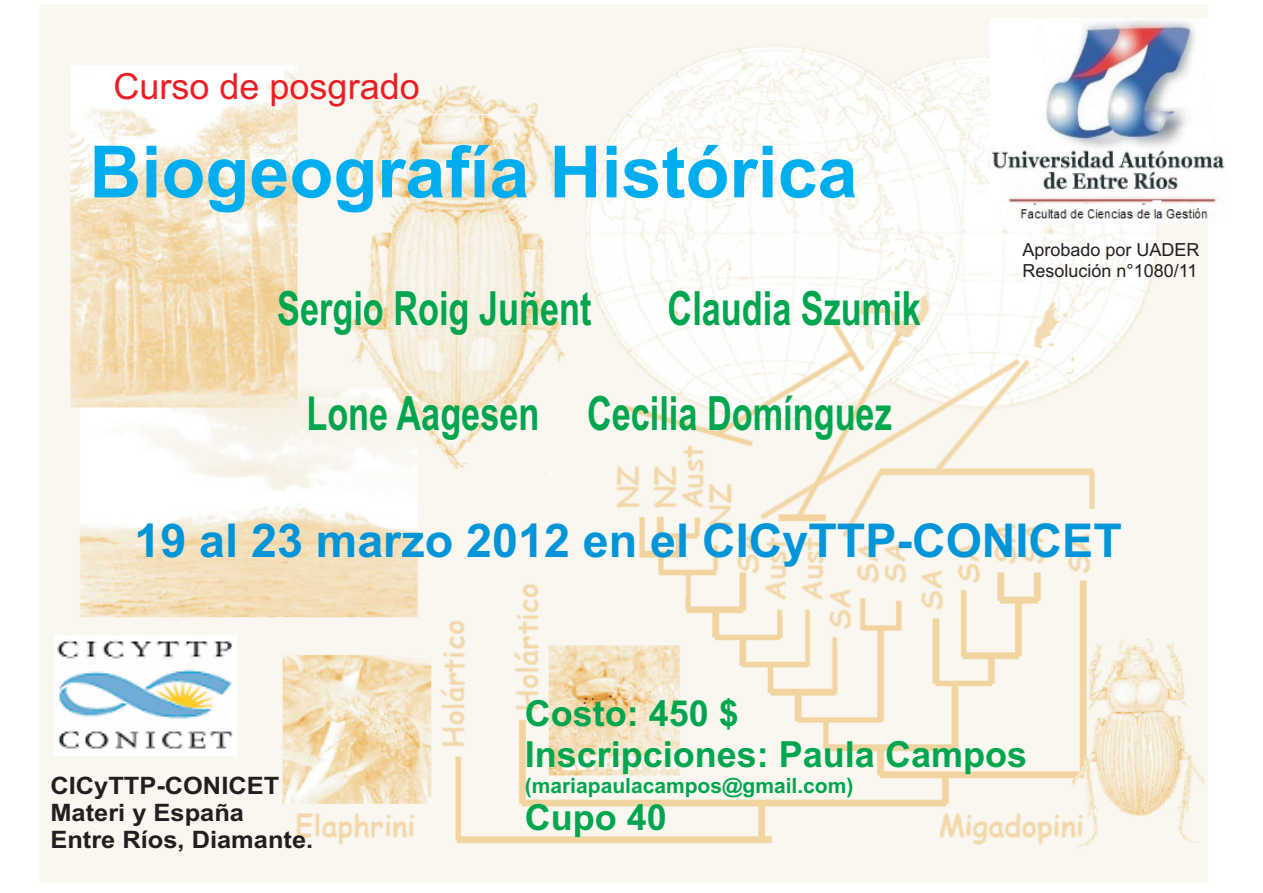
<style>
.page{position:relative;width:1263px;height:893px;background:#fff}
.page>*{position:absolute;margin:0;border:0;box-sizing:border-box;transform-origin:0 0}
.t1{font:700 72px "Arial";color:#00aeef}
.t2{font:700 47.25px "Arial";color:#00a54f;scale:.73 1}
.t3{font:700 46.65px "Arial";color:#0095d9}
.t4{font:700 36px/40.2px "Arial";color:#00a54f}
.t5{font:36px "Arial";color:#ee1d23}
.t6{font:700 24px/26.8px "Arial";color:#231f20;scale:1.06 1}
.t7{font:700 21px "Arial";color:#00a54f}
.t8{font:18px/20.1px "Arial";color:#231f20}
</style>
<div class="page">
<img style="left:40px;top:5px;width:1168px;height:877px">
<img style="left:55px;top:635px;width:181px;height:121px">
<img style="left:990px;top:18px;width:235px;height:205px">
<p class="t5" style="left:114px;top:73px;width:308px">Curso de posgrado</p>
<h1 class="t1" style="left:89px;top:145px;width:770px">Biogeografía Histórica</h1>
<p class="t2" style="left:277px;top:290px;width:432px">Sergio Roig Juñent</p>
<p class="t2" style="left:668px;top:290px;width:349px">Claudia Szumik</p>
<p class="t2" style="left:306px;top:396px;width:803px">Lone Aagesen Cecilia Domínguez</p>
<p class="t8" style="left:1022px;top:242px;width:179px">Aprobado por UADER<br>Resolución n°1080/11</p>
<p class="t3" style="left:134px;top:523px;width:989px">19 al 23 marzo 2012 en el CICyTTP-CONICET</p>
<p class="t6" style="left:50px;top:775px;width:249px">CICyTTP-CONICET<br>Materi y España<br>Entre Ríos, Diamante.</p>
<p class="t4" style="left:525px;top:697px;width:504px">Costo: 450 $<br>Inscripciones: Paula Campos</p>
<p class="t7" style="left:525px;top:778px;width:330px">(mariapaulacampos@gmail.com)</p>
<p class="t4" style="left:525px;top:801px;width:144px">Cupo 40</p>
</div>
